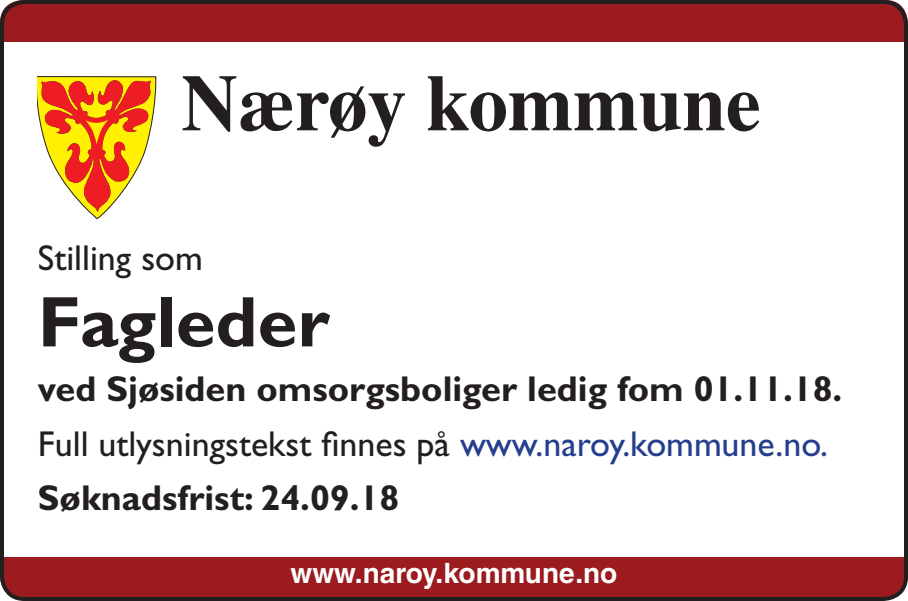
<style>
.page{position:relative;width:908px;height:601px;background:#fff}
.page>*{position:absolute;margin:0;border:0;box-sizing:border-box;transform-origin:0 0}
.t1{font:700 80px "Times LT Std";color:#231f20}
.t2{font:700 72px "Gill Sans Std";color:#231f20}
.t3{font:700 36px/54.4px "Gill Sans Std";color:#231f20}
.t4{font:36px "Gill Sans Std";color:#231f20}
.t5{font:700 28px "Helvetica LT Std";color:#fff}
.s1{font-weight:400}
.s2{font-weight:400;color:#253f8e}
</style>
<div class="page">
<div style="left:0;top:0;width:907px;height:67px;background:#9b1b1e;border-radius:23px"></div>
<div style="left:0;top:42px;width:907px;height:39px;background:#fff"></div>
<svg style="left:38px;top:76px;width:118px;height:143px"></svg>
<div style="left:0;top:531px;width:907px;height:67px;background:#9b1b1e;border-radius:23px"></div>
<div style="left:0;top:516px;width:907px;height:40px;background:#fff"></div>
<div style="left:0;top:0;width:907px;height:601px;border:4px solid #231f20;border-radius:23px"></div>
<h1 class="t1" style="left:181px;top:55px;width:580px">Nærøy kommune</h1>
<p class="t4" style="left:38px;top:238px;width:166px">Stilling som</p>
<h2 class="t2" style="left:38px;top:279px;width:293px">Fagleder</h2>
<p class="t3" style="left:38px;top:361px;width:805px">ved Sjøsiden omsorgsboliger ledig fom 01.11.18.<br><span class="s1">Full utlysningstekst finnes på</span> <span class="s2">www.naroy.kommune.no.<br></span>Søknadsfrist: 24.09.18</p>
<p class="t5" style="left:290px;top:556px;width:328px">www.naroy.kommune.no</p>
</div>
